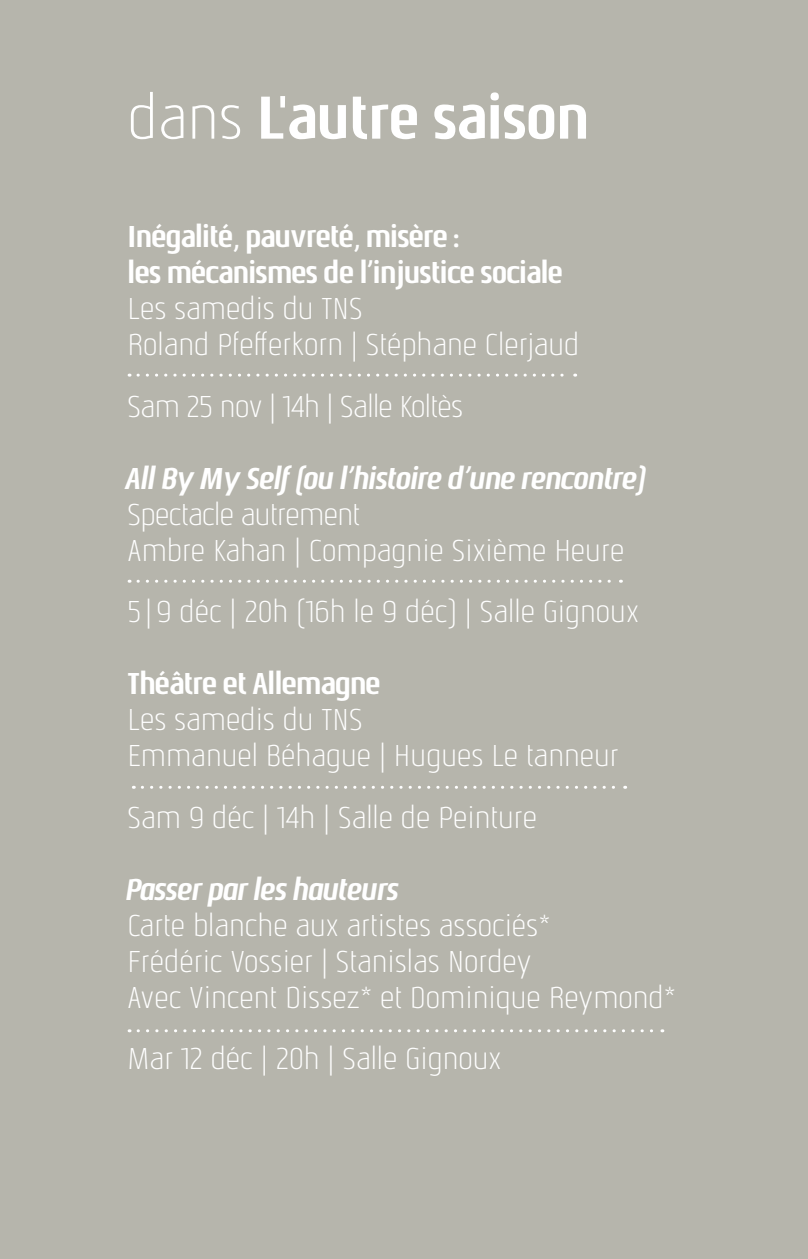
<style>
.page{position:relative;width:808px;height:1259px;background:#b6b5ac}
.page>*{position:absolute;margin:0;border:0;box-sizing:border-box;transform-origin:0 0}
.t1{font:700 60px "Nautikka";color:#fff}
.t2{font:300 30px/36px "Nautikka";color:#fff}
.t3{font:700 30px/36px "Nautikka";letter-spacing:-.02em;color:#fff}
.t4{font:italic 700 30px "Nautikka";letter-spacing:-.02em;color:#fff}
.t5{font:300 30px "Nautikka";letter-spacing:-.02em;color:#fff}
.s1{font-weight:300}
</style>
<div class="page">
<svg style="left:138px;top:374px;width:438px;height:3px"></svg>
<svg style="left:138px;top:580px;width:483px;height:3px"></svg>
<svg style="left:142px;top:786px;width:484px;height:3px"></svg>
<svg style="left:138px;top:1029px;width:525px;height:3px"></svg>
<h1 class="t1" style="left:128px;top:80px;width:463px"><span class="s1">dans</span> L'autre saison</h1>
<p class="t3" style="left:128px;top:219px;width:437px">Inégalité, pauvreté, misère :<br>les mécanismes de l’injustice sociale</p>
<p class="t2" style="left:128px;top:290px;width:453px">Les samedis du TNS<br>Roland Pfefferkorn | Stéphane Clerjaud</p>
<p class="t5" style="left:128px;top:388px;width:337px">Sam 25 nov | 14h | Salle Koltès</p>
<p class="t4" style="left:128px;top:459px;width:522px">All By My Self (ou l’histoire d’une rencontre)</p>
<p class="t2" style="left:128px;top:496px;width:498px">Spectacle autrement<br>Ambre Kahan | Compagnie Sixième Heure</p>
<p class="t2" style="left:128px;top:593px;width:513px">5 |9 déc | 20h (16h le 9 déc) | Salle Gignoux</p>
<p class="t3" style="left:128px;top:666px;width:255px">Théâtre et Allemagne</p>
<p class="t2" style="left:128px;top:701px;width:493px">Les samedis du TNS<br>Emmanuel Béhague | Hugues Le tanneur</p>
<p class="t2" style="left:128px;top:799px;width:411px">Sam 9 déc | 14h | Salle de Peinture</p>
<p class="t4" style="left:128px;top:870px;width:275px">Passer par les hauteurs</p>
<p class="t2" style="left:128px;top:907px;width:550px">Carte blanche aux artistes associés*<br>Frédéric Vossier | Stanislas Nordey<br>Avec Vincent Dissez* et Dominique Reymond*</p>
<p class="t2" style="left:128px;top:1040px;width:375px">Mar 12 déc | 20h | Salle Gignoux</p>
</div>
